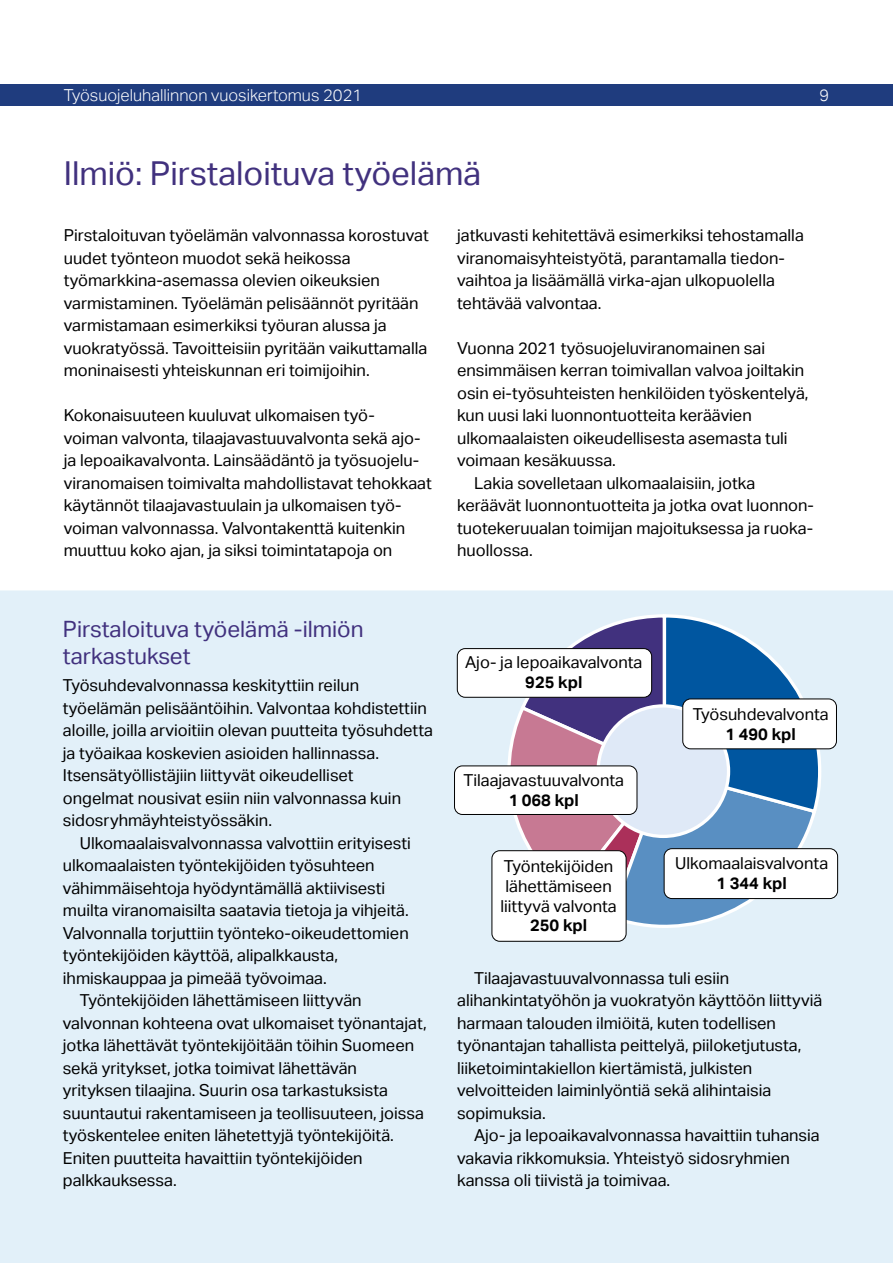
<style>
.page{position:relative;width:893px;height:1263px;background:#fff}
.page>*{position:absolute;margin:0;border:0;box-sizing:border-box;transform-origin:0 0}
.Väliotsikko_iso{font:33px "Aktiv Grotesk";color:#41317e}
.Väliotsikko{font:22.5px/27px "Aktiv Grotesk";color:#41317e}
.Leipis{font:16.5px/22.5px "Aktiv Grotesk";color:#000}
.Alkuleipis_vali{font:16.5px/22.5px "Aktiv Grotesk";color:#000}
.Alkuleipis{font:16.5px/22.5px "Aktiv Grotesk";color:#000}
.t1{font:300 16.5px "Aktiv Grotesk";color:#fff}
.s1{font-weight:700}
</style>
<div class="page">
<div style="left:0;top:84px;width:893px;height:22px;background:#1f3c7e"></div>
<div style="left:0;top:590px;width:893px;height:673px;background:#e2f0f9"></div>
<svg style="left:493px;top:614px;width:330px;height:329px;background:#859ac0"></svg>
<div style="left:598px;top:706px;width:130px;height:130px;background:#dfe9f7;border-radius:50%"></div>
<div style="left:596px;top:704px;width:134px;height:134px;border:3px solid #fff;border-radius:50%"></div>
<div style="left:683px;top:699px;width:153px;height:50px;background:#fff;border-radius:8px"></div>
<div style="left:683px;top:699px;width:154px;height:50px;border:1px solid #000;border-radius:8px"></div>
<div style="left:492px;top:851px;width:134px;height:90px;background:#fff;border-radius:8px"></div>
<div style="left:492px;top:850px;width:134px;height:91px;border:1px solid #000;border-radius:8px"></div>
<div style="left:457px;top:649px;width:195px;height:48px;background:#fff;border-radius:8px"></div>
<div style="left:457px;top:648px;width:195px;height:49px;border:1px solid #000;border-radius:8px"></div>
<div style="left:454px;top:766px;width:183px;height:48px;background:#fff;border-radius:8px"></div>
<div style="left:454px;top:766px;width:183px;height:49px;border:1px solid #000;border-radius:8px"></div>
<div style="left:664px;top:849px;width:174px;height:49px;background:#fff;border-radius:8px"></div>
<div style="left:664px;top:848px;width:174px;height:51px;border:1px solid #000;border-radius:8px"></div>
<p class="t1" style="left:64px;top:86px;width:300px">Työsuojeluhallinnon vuosikertomus 2021</p>
<p class="t1" style="left:819px;top:86px;width:11px">9</p>
<h3 class="Väliotsikko_iso" style="left:64px;top:154px;width:419px">Ilmiö: Pirstaloituva työelämä</h3>
<p class="Alkuleipis" style="left:64px;top:224px;width:366px">Pirstaloituvan työelämän valvonnassa korostuvat uudet työnteon muodot sekä heikossa työmarkkina-asemassa olevien oikeuksien varmistaminen. Työelämän pelisäännöt pyritään varmistamaan esimerkiksi työuran alussa ja vuokratyössä. Tavoitteisiin pyritään vaikuttamalla moninaisesti yhteiskunnan eri toimijoihin.</p>
<p class="Alkuleipis_vali" style="left:64px;top:404px;width:370px">Kokonaisuuteen kuuluvat ulkomaisen työ-<br>voiman valvonta, tilaajavastuuvalvonta sekä ajo&shy;ja lepoaikavalvonta. Lainsäädäntö ja työsuojelu&shy;viranomaisen toimivalta mahdollistavat tehokkaat käytännöt tilaajavastuulain ja ulkomaisen työ&shy;voiman valvonnassa. Valvontakenttä kuitenkin muuttuu koko ajan, ja siksi toimintatapoja on</p>
<p class="Alkuleipis_vali" style="left:457px;top:224px;width:348px">jatkuvasti kehitettävä esimerkiksi tehostamalla viranomaisyhteistyötä, parantamalla tiedon&shy;vaihtoa ja lisäämällä virka-ajan ulkopuolella tehtävää valvontaa.</p>
<p class="Alkuleipis_vali" style="left:457px;top:337px;width:353px">Vuonna 2021 työsuojeluviranomainen sai ensimmäisen kerran toimivallan valvoa joiltakin osin ei-työsuhteisten henkilöiden työskentelyä, kun uusi laki luonnontuotteita keräävien ulkomaalaisten oikeudellisesta asemasta tuli voimaan kesäkuussa.</p>
<p class="Leipis" style="left:457px;top:472px;width:357px;text-indent:17px">Lakia sovelletaan ulkomaalaisiin, jotka keräävät luonnontuotteita ja jotka ovat luonnon&shy;tuotekeruualan toimijan majoituksessa ja ruoka&shy;huollossa.</p>
<h4 class="Väliotsikko" style="left:63px;top:616px;width:302px">Pirstaloituva työelämä -ilmiön tarkastukset</h4>
<p class="Alkuleipis" style="left:63px;top:674px;width:372px">Työsuhdevalvonnassa keskityttiin reilun työelämän pelisääntöihin. Valvontaa kohdistettiin aloille, joilla arvioitiin olevan puutteita työsuhdetta ja työaikaa koskevien asioiden hallinnassa.<br>Itsensätyöllistäjiin liittyvät oikeudelliset<br>ongelmat nousivat esiin niin valvonnassa kuin sidosryhmäyhteistyössäkin.</p>
<p class="Leipis" style="left:63px;top:832px;width:349px;text-indent:17px">Ulkomaalaisvalvonnassa valvottiin erityisesti ulkomaalaisten työntekijöiden työsuhteen vähimmäisehtoja hyödyntämällä aktiivisesti muilta viranomaisilta saatavia tietoja ja vihjeitä.<br>Valvonnalla torjuttiin työnteko-oikeudettomien työntekijöiden käyttöä, alipalkkausta, ihmiskauppaa ja pimeää työvoimaa.</p>
<p class="Leipis" style="left:63px;top:989px;width:365px;text-indent:17px">Työntekijöiden lähettämiseen liittyvän valvonnan kohteena ovat ulkomaiset työnantajat, jotka lähettävät työntekijöitään töihin Suomeen sekä yritykset, jotka toimivat lähettävän yrityksen tilaajina. Suurin osa tarkastuksista suuntautui rakentamiseen ja teollisuuteen, joissa työskentelee eniten lähetettyjä työntekijöitä.<br>Eniten puutteita havaittiin työntekijöiden palkkauksessa.</p>
<p class="Leipis" style="left:465px;top:652px;width:179px;line-height:19.8px;text-align:center">Ajo- ja lepoaikavalvonta<br><span class="s1">925 kpl</span></p>
<p class="Leipis" style="left:463px;top:770px;width:162px;line-height:19.8px;text-align:center">Tilaajavastuuvalvonta<br><span class="s1">1 068 kpl</span></p>
<p class="Leipis" style="left:500px;top:856px;width:118px;line-height:19.8px;text-align:center">Työntekijöiden lähettämiseen liittyvä valvonta<br><span class="s1">250 kpl</span></p>
<p class="Leipis" style="left:693px;top:704px;width:138px;line-height:19.8px;text-align:center">Työsuhdevalvonta<br><span class="s1">1 490 kpl</span></p>
<p class="Leipis" style="left:675px;top:854px;width:154px;line-height:19.8px;text-align:center">Ulkomaalaisvalvonta<br><span class="s1">1 344 kpl</span></p>
<p class="Leipis" style="left:457px;top:967px;width:367px;text-indent:17px">Tilaajavastuuvalvonnassa tuli esiin alihankintatyöhön ja vuokratyön käyttöön liittyviä harmaan talouden ilmiöitä, kuten todellisen työnantajan tahallista peittelyä, piiloketjutusta, liiketoimintakiellon kiertämistä, julkisten velvoitteiden laiminlyöntiä sekä alihintaisia sopimuksia.</p>
<p class="Leipis" style="left:457px;top:1124px;width:364px;text-indent:17px">Ajo- ja lepoaikavalvonnassa havaittiin tuhansia vakavia rikkomuksia. Yhteistyö sidosryhmien kanssa oli tiivistä ja toimivaa.</p>
</div>
